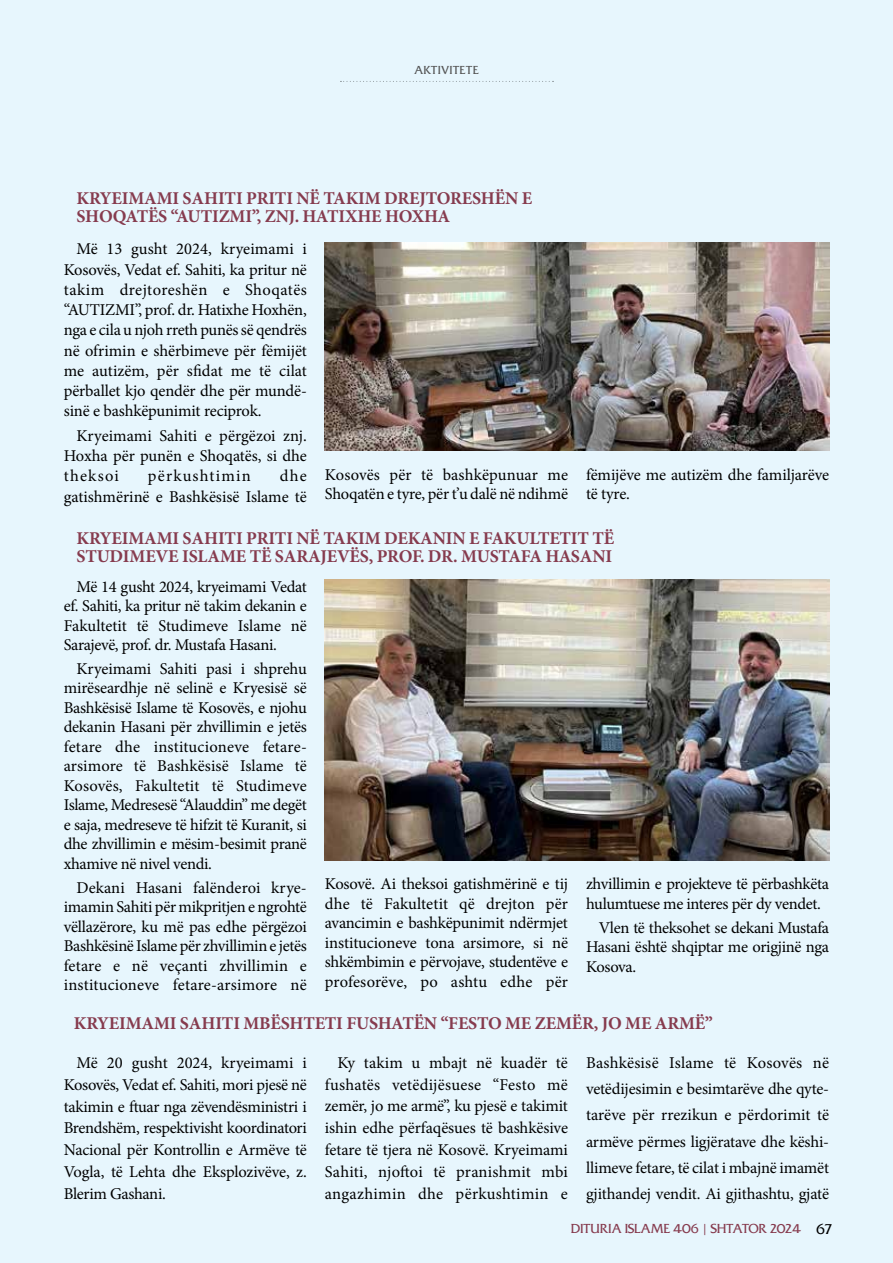
<style>
.page{position:relative;width:893px;height:1263px;background:#e1f4fd}
.page>*{position:absolute;margin:0;border:0;box-sizing:border-box;transform-origin:0 0}
.t1{font:700 18px/18px "Minion Pro";letter-spacing:-.01em;color:#863b4e}
.t2{font:16.5px/19.5px "Minion Pro";letter-spacing:-.01em;color:#000;text-align:justify}
.t3{font:16.5px "Minion Pro";letter-spacing:.075em;color:#000}
.t4{font:13.5px "Friz Quadrata No.2 W01";letter-spacing:-.02em;color:#863b4e}
.t5{font:12px "Friz Quadrata No.2 W01";letter-spacing:.02em;color:#545454}
.s1{font-size:15px;color:#000}
</style>
<div class="page">
<svg style="left:340px;top:81px;width:213px;height:1px"></svg>
<img style="left:325px;top:242px;width:504px;height:209px">
<img style="left:325px;top:580px;width:504px;height:280px">
<p class="t5" style="left:414px;top:63px;width:66px">AKTIVITETE</p>
<p class="t1" style="left:77px;top:189px;width:457px">KRYEIMAMI SAHITI PRITI NË TAKIM DREJTORESHËN E<br>SHOQATËS “AUTIZMI”, ZNJ. HATIXHE HOXHA</p>
<p class="t2" style="left:64px;top:239px;width:245px;line-height:20.2px;text-indent:13px">Më 13 gusht 2024, kryeimami i Kosovës, Vedat ef. Sahiti, ka pritur në takim drejtoreshën e Shoqatës “AUTIZMI”, prof. dr. Hatixhe Hoxhën, nga e cila u njoh rreth punës së qendrës në ofrimin e shërbimeve për fëmijët me autizëm, për sfidat me të cilat përballet kjo qendër dhe për mundë&shy;sinë e bashkëpunimit reciprok.</p>
<p class="t2" style="left:64px;top:426px;width:245px;line-height:20.2px;text-indent:13px">Kryeimami Sahiti e përgëzoi znj.<br>Hoxha për punën e Shoqatës, si dhe theksoi</p>
<p class="t2" style="left:64px;top:466px;width:245px;line-height:20.2px;text-align:right">dhe<br>ga tishmërinë e Bashkësisë Islame të</p>
<p class="t2" style="left:325px;top:465px;width:245px">Kosovës për të bashkëpunuar me<br>Shoqatën e tyre, për t’u dalë në ndihmë</p>
<p class="t2" style="left:586px;top:465px;width:245px">fëmijëve me autizëm dhe familjarëve të tyre.</p>
<p class="t3" style="left:148px;top:465px;width:104px">përkushtimin</p>
<p class="t1" style="left:77px;top:529px;width:539px">KRYEIMAMI SAHITI PRITI NË TAKIM DEKANIN E FAKULTETIT TË<br>STUDIMEVE ISLAME TË SARAJEVËS, PROF. DR. MUSTAFA HASANI</p>
<p class="t2" style="left:64px;top:577px;width:245px;text-indent:13px">Më 14 gusht 2024, kryeimami Vedat ef. Sahiti, ka pritur në takim dekanin e Fakultetit të Studimeve Islame në Sarajevë, prof. dr. Mustafa Hasani.</p>
<p class="t2" style="left:64px;top:659px;width:245px;text-indent:13px">Kryeimami Sahiti pasi i shprehu mirëseardhje në selinë e Kryesisë së Bashkësisë Islame të Kosovës, e njohu dekanin Hasani për zhvillimin e jetës fetare dhe institucioneve fetare&shy;arsimore të Bashkësisë Islame të Kosovës, Fakultetit të Studimeve Islame, Medresesë “Alauddin” me degët e saja, medreseve të hifzit të Kuranit, si dhe zhvillimin e mësim-besimit pranë xhamive në nivel vendi.</p>
<p class="t2" style="left:64px;top:878px;width:245px;text-indent:13px">Dekani Hasani falënderoi krye&shy;imamin Sahiti për mikpritjen e ngrohtë vëllazërore, ku më pas edhe përgëzoi Bashkësinë Islame për zhvillimin e jetës fetare e në veçanti zhvillimin e institucioneve fetare-arsimore në</p>
<p class="t2" style="left:325px;top:874px;width:245px">Kosovë. Ai theksoi gatishmërinë e tij dhe të Fakultetit që drejton për avancimin e bashkëpunimit ndërmjet institucioneve tona arsimore, si në shkëmbimin e përvojave, studentëve e profesorëve, po ashtu edhe për</p>
<p class="t2" style="left:586px;top:874px;width:245px">zhvillimin e projekteve të përbashkëta hulumtuese me interes për dy vendet.</p>
<p class="t2" style="left:586px;top:918px;width:245px;text-indent:13px">Vlen të theksohet se dekani Mustafa Hasani është shqiptar me origjinë nga Kosova.</p>
<p class="t1" style="left:74px;top:1014px;width:640px">KRYEIMAMI SAHITI MBËSHTETI FUSHATËN “FESTO ME ZEMËR, JO ME ARMË”</p>
<p class="t2" style="left:64px;top:1051px;width:245px;line-height:21.9px;text-indent:13px">Më 20 gusht 2024, kryeimami i Kosovës, Vedat ef. Sahiti, mori pjesë në takimin e ftuar nga zëvendësministri i Brendshëm, respektivisht koordinatori Nacional për Kontrollin e Armëve të Vogla, të Lehta dhe Eksplozivëve, z.<br>Blerim Gashani.</p>
<p class="t2" style="left:325px;top:1051px;width:245px;line-height:21.9px;text-indent:13px">Ky takim u mbajt në kuadër të fushatës vetëdijësuese “Festo më zemër, jo me armë”, ku pjesë e takimit ishin edhe përfaqësues të bashkësive fetare të tjera në Kosovë. Kryeimami Sahiti, njoftoi të pranishmit mbi angazhimin dhe përkushtimin e</p>
<p class="t2" style="left:586px;top:1049px;width:245px;line-height:26.2px">Bashkësisë Islame të Kosovës në vetëdijesimin e besimtarëve dhe qyte&shy;tarëve për rrezikun e përdorimit të armëve përmes ligjëratave dhe këshi&shy;llimeve fetare, të cilat i mbajnë imamët gjithandej vendit. Ai gjithashtu, gjatë</p>
<p class="t4" style="left:571px;top:1221px;width:263px">DITURIA ISLAME 406 | SHTATOR 2024 <span class="s1">67</span></p>
</div>
